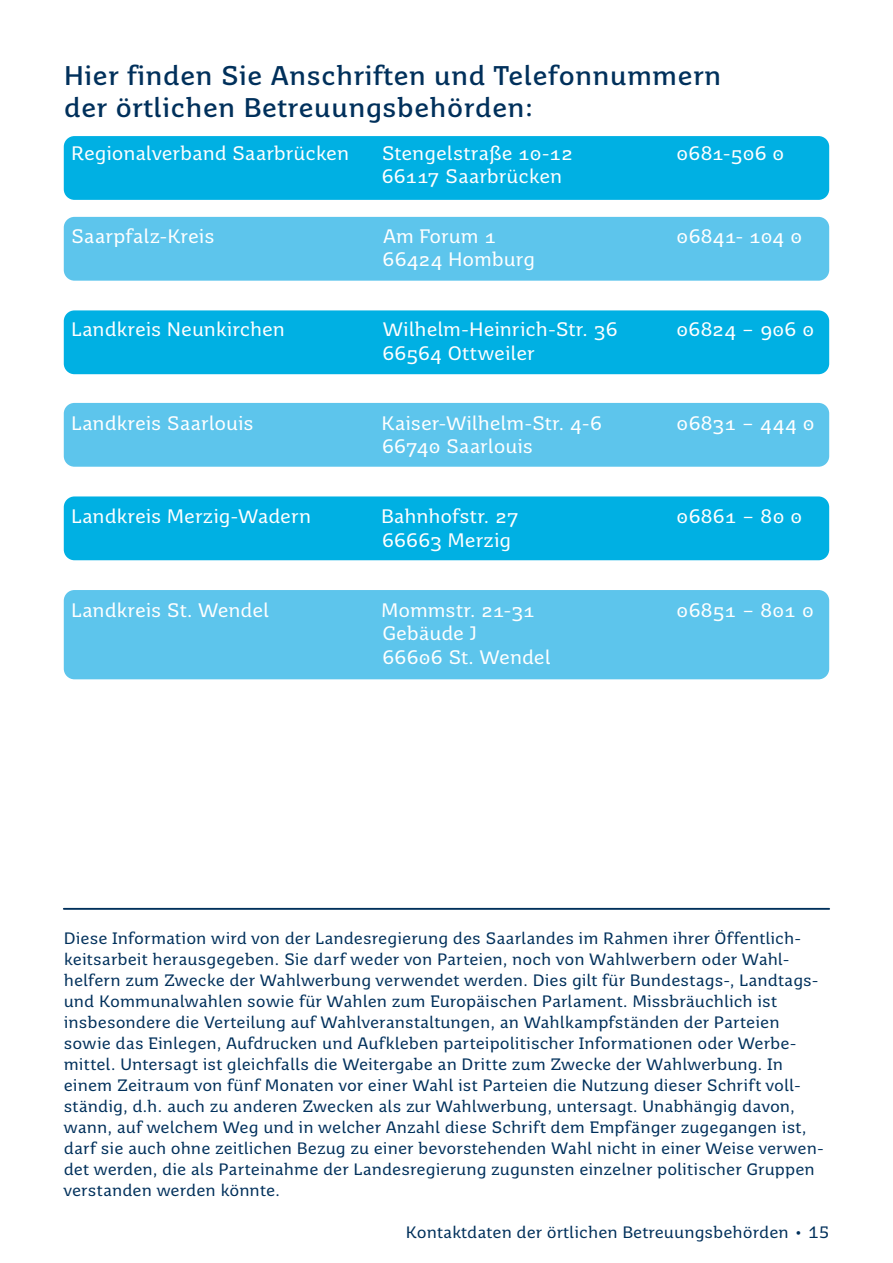
<style>
.page{position:relative;width:893px;height:1263px;background:#fff}
.page>*{position:absolute;margin:0;border:0;box-sizing:border-box;transform-origin:0 0}
.t1{font:700 27px/32.4px "Saar 1450 Text";color:#00305b}
.t2{font:19.5px/23.4px "Saar 1450 Text";letter-spacing:-.005em;color:#fff}
.t3{font:19.5px "Saar 1450 Text";letter-spacing:-.025em;color:#fff}
.t4{font:16.5px/21px "Saar 1450 Text";color:#00305b}
</style>
<div class="page">
<div style="left:64px;top:136px;width:765px;height:64px;background:#00b0e3;border-radius:11px"></div>
<div style="left:64px;top:217px;width:765px;height:64px;background:#5dc5ec;border-radius:11px"></div>
<div style="left:64px;top:310px;width:765px;height:64px;background:#00b0e3;border-radius:11px"></div>
<div style="left:64px;top:403px;width:765px;height:64px;background:#5dc5ec;border-radius:11px"></div>
<div style="left:64px;top:496px;width:765px;height:64px;background:#00b0e3;border-radius:11px"></div>
<div style="left:64px;top:590px;width:765px;height:89px;background:#5dc5ec;border-radius:11px"></div>
<hr style="left:64px;top:908px;width:765px;height:2px;background:#00305b">
<h1 class="t1" style="left:64px;top:59px;width:659px">Hier finden Sie Anschriften und Telefonnummern der örtlichen Betreuungsbehörden:</h1>
<p class="t2" style="left:71px;top:141px;width:279px">Regionalverband Saarbrücken</p>
<p class="t2" style="left:382px;top:141px;width:193px">Stengelstraße 10-12</p>
<p class="t2" style="left:676px;top:141px;width:110px">0681-506 0</p>
<p class="t2" style="left:381px;top:165px;width:182px">66117 Saarbrücken</p>
<p class="t2" style="left:71px;top:224px;width:145px">Saarpfalz-Kreis</p>
<p class="t2" style="left:383px;top:224px;width:115px">Am Forum 1</p>
<p class="t3" style="left:676px;top:224px;width:128px">06841- 104 0</p>
<p class="t2" style="left:382px;top:247px;width:154px">66424 Homburg</p>
<p class="t2" style="left:71px;top:318px;width:215px">Landkreis Neunkirchen</p>
<p class="t2" style="left:383px;top:318px;width:236px">Wilhelm-Heinrich-Str. 36</p>
<p class="t2" style="left:676px;top:318px;width:140px">06824 – 906 0</p>
<p class="t2" style="left:382px;top:341px;width:154px">66564 Ottweiler</p>
<p class="t2" style="left:71px;top:411px;width:184px">Landkreis Saarlouis</p>
<p class="t2" style="left:381px;top:411px;width:222px">Kaiser-Wilhelm-Str. 4-6</p>
<p class="t2" style="left:676px;top:411px;width:140px">06831 – 444 0</p>
<p class="t2" style="left:382px;top:435px;width:153px">66740 Saarlouis</p>
<p class="t2" style="left:71px;top:505px;width:242px">Landkreis Merzig-Wadern</p>
<p class="t2" style="left:381px;top:505px;width:139px">Bahnhofstr. 27</p>
<p class="t2" style="left:676px;top:505px;width:128px">06861 – 80 0</p>
<p class="t2" style="left:382px;top:528px;width:131px">66663 Merzig</p>
<p class="t2" style="left:71px;top:598px;width:200px">Landkreis St. Wendel</p>
<p class="t2" style="left:381px;top:598px;width:156px">Mommstr. 21-31</p>
<p class="t3" style="left:676px;top:599px;width:139px">06851 – 801 0</p>
<p class="t2" style="left:382px;top:622px;width:170px">Gebäude J<br>66606 St. Wendel</p>
<p class="t4" style="left:64px;top:928px;width:762px">Diese Information wird von der Landesregierung des Saarlandes im Rahmen ihrer Öffentlich&shy;keitsarbeit herausgegeben. Sie darf weder von Parteien, noch von Wahlwerbern oder Wahl&shy;helfern zum Zwecke der Wahlwerbung verwendet werden. Dies gilt für Bundestags-, Landtags&shy;und Kommunalwahlen sowie für Wahlen zum Europäischen Parlament. Missbräuchlich ist insbesondere die Verteilung auf Wahlveranstaltungen, an Wahlkampfständen der Parteien sowie das Einlegen, Aufdrucken und Aufkleben parteipolitischer Informationen oder Werbe&shy;mittel. Untersagt ist gleichfalls die Weitergabe an Dritte zum Zwecke der Wahlwerbung. In einem Zeitraum von fünf Monaten vor einer Wahl ist Parteien die Nutzung dieser Schrift voll&shy;ständig, d.h. auch zu anderen Zwecken als zur Wahlwerbung, untersagt. Unabhängig davon, wann, auf welchem Weg und in welcher Anzahl diese Schrift dem Empfänger zugegangen ist, darf sie auch ohne zeitlichen Bezug zu einer bevorstehenden Wahl nicht in einer Weise verwen&shy;det werden, die als Parteinahme der Landesregierung zugunsten einzelner politischer Gruppen verstanden werden könnte.</p>
<p class="t4" style="left:406px;top:1221px;width:425px">Kontaktdaten der örtlichen Betreuungsbehörden • 15</p>
</div>
